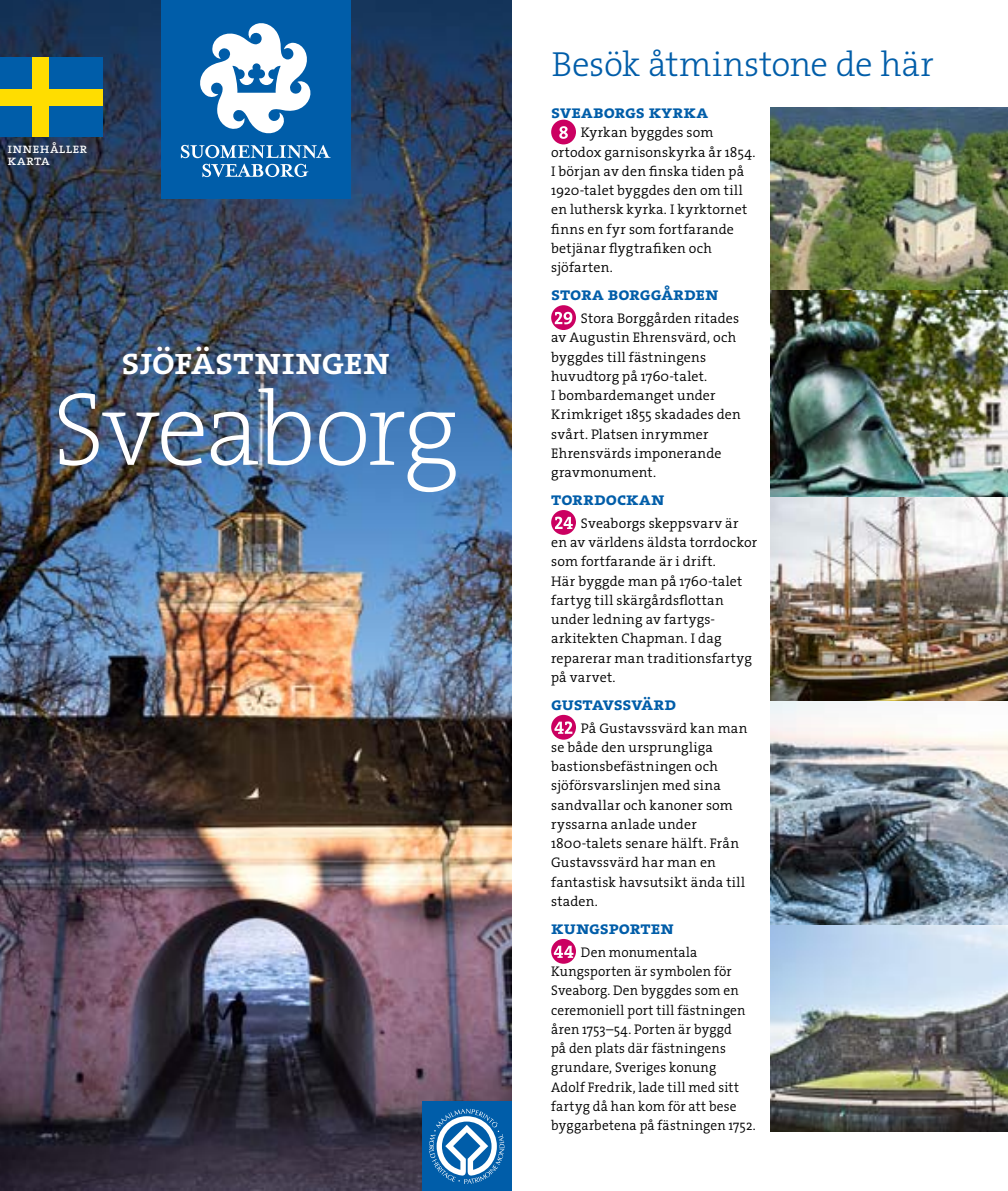
<style>
.page{position:relative;width:1008px;height:1191px;background:#fff}
.page>*{position:absolute;margin:0;border:0;box-sizing:border-box;transform-origin:0 0}
.t1{font:200 105px "The Serif W2";letter-spacing:-.035em;color:#fff}
.t2{font:600 38.5px "The Serif W6";letter-spacing:-.02em;color:#fff}
.t3{font:300 35px "The Serif W3";letter-spacing:-.01em;color:#005da9}
.t4{font:700 18.38px "The Serif W7";color:#005da9}
.t5{font:300 14px/19.2px "The Serif W4";letter-spacing:.015em;color:#000}
.t6{font:300 14px/19.2px "The Serif W4";letter-spacing:.015em;color:#000;scale:.96 1}
.t7{font:14px/12.2px "The Serif W5 Plain";letter-spacing:.015em;color:#fff}
</style>
<div class="page">
<img style="left:0;top:0;width:511px;height:1191px">
<img style="left:770px;top:924px;width:237px;height:207px">
<img style="left:770px;top:108px;width:237px;height:183px">
<div style="left:161px;top:0;width:189px;height:198px;background:#005da9"></div>
<svg style="left:181px;top:23px;width:149px;height:154px"></svg>
<div style="left:551px;top:120px;width:24px;height:24px;background:#cb0061;border-radius:50%"></div>
<svg style="left:559px;top:126px;width:8px;height:13px"></svg>
<svg style="left:551px;top:305px;width:24px;height:25px"></svg>
<svg style="left:554px;top:312px;width:18px;height:12px"></svg>
<div style="left:551px;top:510px;width:24px;height:25px;background:#cb0061;border-radius:50%"></div>
<svg style="left:555px;top:516px;width:17px;height:13px"></svg>
<div style="left:551px;top:715px;width:24px;height:24px;background:#cb0061;border-radius:50%"></div>
<svg style="left:554px;top:721px;width:18px;height:13px"></svg>
<div style="left:551px;top:939px;width:24px;height:24px;background:#cb0061;border-radius:50%"></div>
<svg style="left:553px;top:945px;width:20px;height:13px"></svg>
<div style="left:422px;top:1101px;width:89px;height:90px;background:#005da9"></div>
<svg style="left:429px;top:1108px;width:75px;height:75px"></svg>
<img style="left:770px;top:291px;width:237px;height:633px">
<div style="left:0;top:57px;width:102px;height:80px;background:#005da9"></div>
<div style="left:32px;top:57px;width:17px;height:80px;background:#fd0"></div>
<div style="left:0;top:89px;width:102px;height:16px;background:#fd0"></div>
<p class="t7" style="left:8px;top:142px;width:81px">Innehåller karta</p>
<h2 class="t2" style="left:121px;top:336px;width:270px">sjöfästningen</h2>
<h1 class="t1" style="left:52px;top:362px;width:408px">Sveaborg</h1>
<h3 class="t3" style="left:551px;top:42px;width:383px">Besök åtminstone de här</h3>
<h3 class="t4" style="left:551px;top:100px;width:158px">Sveaborgs kyrka</h3>
<p class="t5" style="left:551px;top:123px;width:206px;text-indent:30px">Kyrkan byggdes som ortodox garnisonskyrka år 1854.<br>I början av den finska tiden på<br>1920-talet byggdes den om till en luthersk kyrka. I kyrktornet finns en fyr som fortfarande betjänar flygtrafiken och sjöfarten.</p>
<h3 class="t4" style="left:551px;top:282px;width:169px">Stora Borggården</h3>
<p class="t5" style="left:551px;top:309px;width:191px;text-indent:30px">Stora Borggården ritades av Augustin Ehrensvärd, och byggdes till fästningens huvudtorg på 1760-talet.<br>I bombardemanget under<br>Krimkriget 1855 skadades den svårt. Platsen inrymmer<br>Ehrensvärds imponerande gravmonument.</p>
<h3 class="t4" style="left:551px;top:487px;width:115px">Torrdockan</h3>
<p class="t5" style="left:551px;top:513px;width:207px;text-indent:30px">Sveaborgs skeppsvarv är en av världens äldsta torrdockor som fortfarande är i drift.<br>Här byggde man på 1760-talet fartyg till skärgårdsflottan under ledning av fartygs&shy;arkitekten Chapman. I dag reparerar man traditionsfartyg på varvet.</p>
<h3 class="t4" style="left:551px;top:692px;width:126px">Gustavssvärd</h3>
<p class="t5" style="left:551px;top:718px;width:198px;text-indent:30px">På Gustavssvärd kan man se både den ursprungliga bastionsbefästningen och sjöförsvarslinjen med sina sandvallar och kanoner som ryssarna anlade under<br>1800-talets senare hälft. Från<br>Gustavssvärd har man en fantastisk havsutsikt ända till staden.</p>
<h3 class="t4" style="left:551px;top:916px;width:124px">Kungsporten</h3>
<p class="t6" style="left:551px;top:942px;width:214px;text-indent:30px">Den monumentala<br>Kungsporten är symbolen för<br>Sveaborg. Den byggdes som en ceremoniell port till fästningen åren 1753–54. Porten är byggd<br>på den plats där fästningens grundare, Sveriges konung<br>Adolf Fredrik, lade till med sitt fartyg då han kom för att bese byggarbetena på fästningen 1752.</p>
</div>
